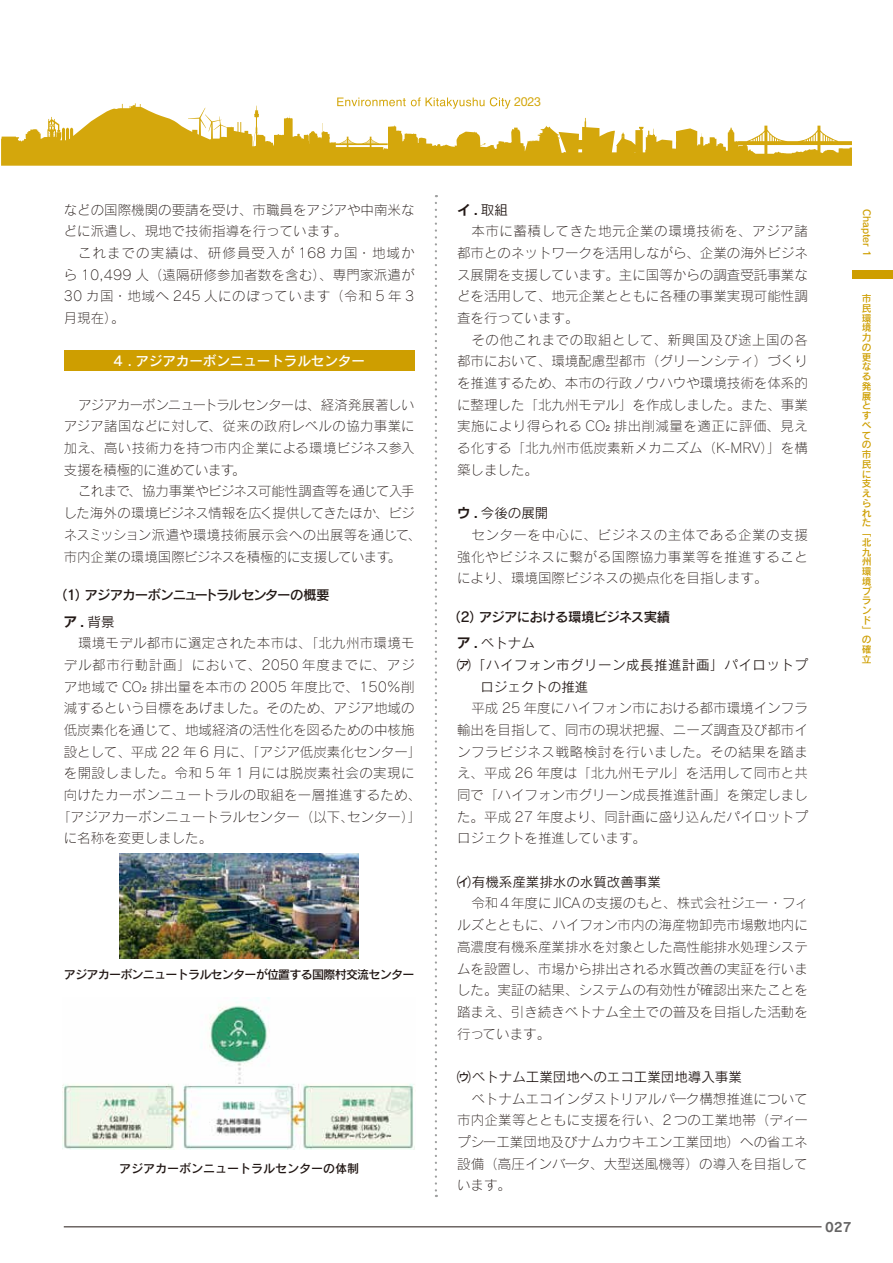
<style>
.page{position:relative;width:893px;height:1263px;background:#fff}
.page>*{position:absolute;margin:0;border:0;box-sizing:border-box;transform-origin:0 0}
.t1{font:13.5px/21.8px "Rodin Pro L";color:#221815;text-align:justify}
.t2{font:13.5px "Rodin Pro L";letter-spacing:.02em;color:#221815}
.t3{font:13.5px "Rodin Pro M";color:#221815}
.t4{font:13.5px "Rodin Pro L";letter-spacing:.04em;color:#221815}
.t5{font:13.5px "Rodin Pro L";letter-spacing:.055em;color:#221815}
.t6{font:13.5px "Rodin Pro L";letter-spacing:.03em;color:#221815}
.t7{font:13.5px "Rodin Pro M";letter-spacing:.04em;color:#221815}
.t8{font:13.5px "Rodin Pro L";letter-spacing:.08em;color:#221815}
.t9{font:13.5px "Rodin Pro DB";letter-spacing:-.085em;color:#221815}
.t10{font:13.5px "Rodin Pro DB";color:#fff}
.t11{font:13.5px "Rodin Pro DB";letter-spacing:-.065em;color:#221815}
.t12{font:700 13.5px "Shin Go Pro De";color:#221815}
.t13{font:12.75px "Rodin Pro B";color:#656464}
.t14{font:12.45px "Helvetica Neue LT Std";color:#d4a70c}
.t15{font:12px "Rodin Pro DB";letter-spacing:-.06em;color:#221815}
.t16{font:12px "Rodin Pro DB";color:#221815}
.t17{font:9.75px/9.8px "Rodin Pro DB";color:#ce9e00}
.s1{font-family:"Rodin Pro M";font-weight:400}
.s2{font-family:"Shin Go Pro De";font-weight:700}
.s3{font-family:"Rodin Pro DB"}
</style>
<div class="page">
<svg style="left:1px;top:103px;width:851px;height:63px"></svg>
<svg style="left:528px;top:140px;width:12px;height:2px"></svg>
<svg style="left:337px;top:97px;width:173px;height:12px"></svg>
<div style="left:852px;top:271px;width:41px;height:8px;background:#ce9e00"></div>
<div style="left:64px;top:351px;width:351px;height:20px;background:#ce9e00"></div>
<img style="left:120px;top:854px;width:239px;height:104px">
<img style="left:63px;top:998px;width:352px;height:151px">
<hr style="left:64px;top:1226px;width:757px;height:1px;background:#221815">
<svg style="left:435px;top:203px;width:2px;height:994px"></svg>
<p class="t14" style="left:514px;top:95px;width:28px">2023</p>
<p class="t1" style="left:64px;top:198px;width:352px">などの国際機関の要請を受け、市職員をアジアや中南米な</p>
<p class="t17" style="left:872px;top:209px;width:50px;rotate:90deg">Chapter 1</p>
<p class="t12" style="left:457px;top:198px;width:52px">イ.<span class="s1">取組</span></p>
<p class="t1" style="left:457px;top:220px;width:352px;text-indent:14px">本市に蓄積してきた地元企業の環境技術を、アジア諸都市とのネットワークを活用しながら、企業の海外ビジネス展開を支援しています。主に国等からの調査受託事業などを活用して、地元企業とともに各種の事業実現可能性調査を行っています。</p>
<p class="t1" style="left:457px;top:328px;width:352px;text-indent:14px">その他これまでの取組として、新興国及び途上国の各都市において、環境配慮型都市（グリーンシティ）づくりを推進するため、本市の行政ノウハウや環境技術を体系的に整理した「北九州モデル」を作成しました。また、事業実施により得られる CO2 排出削減量を適正に評価、見える化する「北九州市低炭素新メカニズム（K-MRV）」を構築しました。</p>
<p class="t3" style="left:457px;top:504px;width:93px"><span class="s2">ウ .</span> 今後の展開</p>
<p class="t1" style="left:457px;top:523px;width:352px;text-indent:14px">センターを中心に、ビジネスの主体である企業の支援強化やビジネスに繋がる国際協力事業等を推進することにより、環境国際ビジネスの拠点化を目指します。</p>
<p class="t11" style="left:448px;top:608px;width:224px">（2）アジアにおける環境ビジネス実績</p>
<p class="t3" style="left:457px;top:634px;width:79px"><span class="s2">ア.</span> ベトナム</p>
<p class="t7" style="left:457px;top:656px;width:352px"><span class="s3">ア</span>「ハイフォン市グリーン成長推進計画」パイロットプ</p>
<p class="t3" style="left:480px;top:678px;width:109px">ロジェクトの推進</p>
<p class="t1" style="left:457px;top:697px;width:352px;text-indent:14px">平成 25 年度にハイフォン市における都市環境インフラ輸出を目指して、同市の現状把握、ニーズ調査及び都市インフラビジネス戦略検討を行いました。その結果を踏まえ、平成 26 年度は「北九州モデル」を活用して同市と共同で「ハイフォン市グリーン成長推進計画」を策定しました。平成 27 年度より、同計画に盛り込んだパイロットプロジェクトを推進しています。</p>
<p class="t3" style="left:457px;top:873px;width:205px"><span class="s3">イ</span>有機系産業排水の水質改善事業</p>
<p class="t1" style="left:457px;top:892px;width:352px;text-indent:14px">令和4年度に JICAの支援のもと、株式会社ジェー・フィルズとともに、ハイフォン市内の海産物卸売市場敷地内に高濃度有機系産業排水を対象とした高性能排水処理システムを設置し、市場から排出される水質改善の実証を行いました。実証の結果、システムの有効性が確認出来たことを踏まえ、引き続きベトナム全土での普及を目指した活動を行っています。</p>
<p class="t3" style="left:457px;top:1068px;width:286px"><span class="s3">ウ</span>ベトナム工業団地へのエコ工業団地導入事業</p>
<p class="t1" style="left:457px;top:1087px;width:352px;text-indent:14px">ベトナムエコインダストリアルパーク構想推進について市内企業等とともに支援を行い、2つの工業地帯（ディープシー工業団地及びナムカウキエン工業団地）への省エネ設備（高圧インバータ、大型送風機等）の導入を目指しています。</p>
<p class="t1" style="left:64px;top:220px;width:285px">どに派遣し、現地で技術指導を行っています。</p>
<p class="t8" style="left:78px;top:244px;width:338px">これまでの実績は、研修員受入が 168 カ国・地域か</p>
<p class="t1" style="left:64px;top:263px;width:352px">ら 10,499 人（遠隔研修参加者数を含む）、専門家派遣が</p>
<p class="t4" style="left:64px;top:288px;width:352px">30 カ国・地域へ 245 人にのぼっています（令和 5 年 3</p>
<p class="t1" style="left:64px;top:307px;width:62px">月現在）。</p>
<p class="t10" style="left:113px;top:352px;width:253px">4 . アジアカーボンニュートラルセンター</p>
<p class="t1" style="left:64px;top:393px;width:352px;text-indent:14px">アジアカーボンニュートラルセンターは、経済発展著しいアジア諸国などに対して、従来の政府レベルの協力事業に加え、高い技術力を持つ市内企業による環境ビジネス参入支援を積極的に進めています。</p>
<p class="t1" style="left:64px;top:480px;width:359px;text-align:left;text-indent:14px">これまで、協力事業やビジネス可能性調査等を通じて入手した海外の環境ビジネス情報を広く提供してきたほか、ビジネスミッション派遣や環境技術展示会への出展等を通じて、市内企業の環境国際ビジネスを積極的に支援しています。</p>
<p class="t9" style="left:54px;top:586px;width:277px">（1）アジアカーボンニュートラルセンターの概要</p>
<p class="t12" style="left:64px;top:610px;width:52px">ア.<span class="s1">背景</span></p>
<p class="t2" style="left:78px;top:635px;width:338px">環境モデル都市に選定された本市は、「北九州市環境モ</p>
<p class="t5" style="left:64px;top:656px;width:352px">デル都市行動計画」において、2050 年度までに、アジ</p>
<p class="t2" style="left:64px;top:678px;width:352px">ア地域で CO2 排出量を本市の 2005 年度比で、150％削</p>
<p class="t1" style="left:64px;top:697px;width:352px">減するという目標をあげました。そのため、アジア地域の</p>
<p class="t1" style="left:64px;top:719px;width:352px">低炭素化を通じて、地域経済の活性化を図るための中核施</p>
<p class="t1" style="left:64px;top:740px;width:359px">設として、平成 22 年 6 月に、「アジア低炭素化センター」</p>
<p class="t6" style="left:64px;top:765px;width:352px">を開設しました。令和 5 年 1 月には脱炭素社会の実現に</p>
<p class="t2" style="left:64px;top:786px;width:359px">向けたカーボンニュートラルの取組を一層推進するため、</p>
<p class="t1" style="left:57px;top:805px;width:366px">「アジアカーボンニュートラルセンター（以下、センター）」</p>
<p class="t1" style="left:64px;top:827px;width:150px">に名称を変更しました。</p>
<p class="t17" style="left:862px;top:293px;width:12px">市民環境力の更なる発展とすべての市民に支えられた「北九州環境ブランド」の確立</p>
<p class="t15" style="left:64px;top:966px;width:352px">アジアカーボンニュートラルセンターが位置する国際村交流センター</p>
<p class="t16" style="left:119px;top:1160px;width:241px">アジアカーボンニュートラルセンターの体制</p>
<p class="t13" style="left:825px;top:1218px;width:28px">027</p>
</div>
